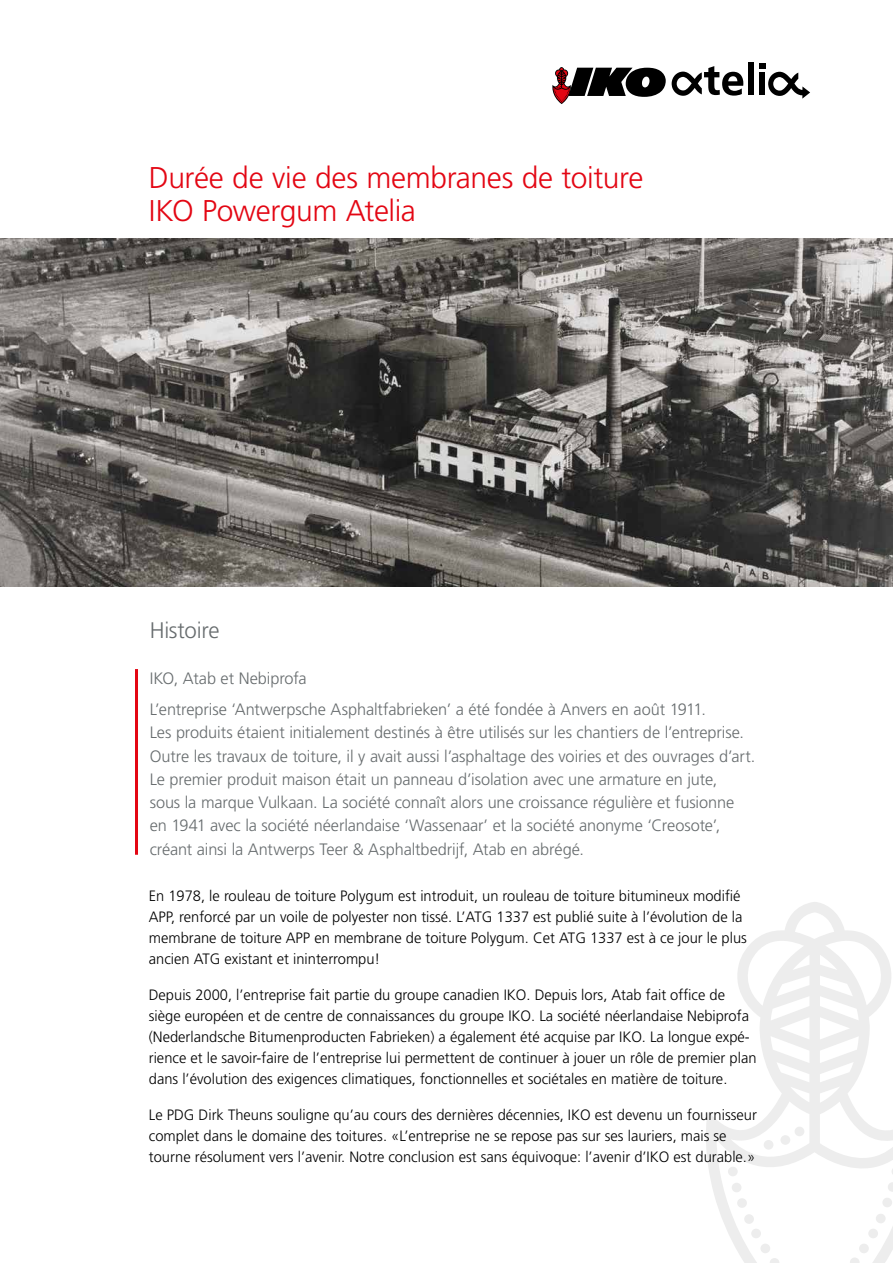
<style>
.page{position:relative;width:893px;height:1263px;background:#fff}
.page>*{position:absolute;margin:0;border:0;box-sizing:border-box;transform-origin:0 0}
.t1{font:300 30px/33px "Frutiger";letter-spacing:-.015em;color:#e30613}
.t2{font:300 22.5px "Frutiger";letter-spacing:-.015em;color:#676c6e}
.t3{font:300 16.5px/23.2px "Frutiger";letter-spacing:-.005em;color:#676c6e}
.t4{font:300 15px/21px "Frutiger";color:#000}
</style>
<div class="page">
<svg style="left:706px;top:902px;width:187px;height:361px"></svg>
<div style="left:764px;top:1140px;width:9px;height:9px;background:#ededed;border-radius:50%"></div>
<div style="left:780px;top:1135px;width:10px;height:10px;background:#ededed;border-radius:50%"></div>
<div style="left:795px;top:1127px;width:9px;height:9px;background:#ededed;border-radius:50%"></div>
<div style="left:728px;top:1167px;width:10px;height:9px;background:#ededed;border-radius:50%"></div>
<svg style="left:891px;top:1167px;width:2px;height:9px"></svg>
<div style="left:732px;top:1183px;width:9px;height:9px;background:#ededed;border-radius:50%"></div>
<svg style="left:888px;top:1182px;width:5px;height:10px"></svg>
<div style="left:737px;top:1198px;width:10px;height:10px;background:#ededed;border-radius:50%"></div>
<div style="left:882px;top:1198px;width:10px;height:9px;background:#ededed;border-radius:50%"></div>
<div style="left:744px;top:1214px;width:10px;height:10px;background:#ededed;border-radius:50%"></div>
<div style="left:876px;top:1214px;width:10px;height:9px;background:#ededed;border-radius:50%"></div>
<div style="left:751px;top:1229px;width:10px;height:9px;background:#ededed;border-radius:50%"></div>
<div style="left:868px;top:1229px;width:10px;height:9px;background:#ededed;border-radius:50%"></div>
<div style="left:760px;top:1243px;width:10px;height:10px;background:#ededed;border-radius:50%"></div>
<div style="left:859px;top:1243px;width:10px;height:10px;background:#ededed;border-radius:50%"></div>
<svg style="left:770px;top:1258px;width:9px;height:5px"></svg>
<svg style="left:850px;top:1257px;width:10px;height:6px"></svg>
<img style="left:0;top:238px;width:893px;height:349px">
<hr style="left:135px;top:669px;width:3px;height:186px;background:#e30613">
<svg style="left:552px;top:67px;width:114px;height:37px"></svg>
<div style="left:747px;top:62px;width:6px;height:33px;background:#000"></div>
<svg style="left:672px;top:66px;width:71px;height:30px"></svg>
<svg style="left:759px;top:63px;width:51px;height:36px"></svg>
<h1 class="t1" style="left:149px;top:161px;width:496px">Durée de vie des membranes de toiture<br>IKO Powergum Atelia</h1>
<h2 class="t2" style="left:150px;top:617px;width:71px">Histoire</h2>
<p class="t3" style="left:150px;top:663px;width:558px;line-height:30.8px">IKO, Atab et Nebiprofa<br>L’entreprise ‘Antwerpsche Asphaltfabrieken’ a été fondée à Anvers en août 1911.</p>
<p class="t3" style="left:150px;top:721px;width:607px">Les produits étaient initialement destinés à être utilisés sur les chantiers de l’entreprise.<br>Outre les travaux de toiture, il y avait aussi l’asphaltage des voiries et des ouvrages d’art.<br>Le premier produit maison était un panneau d’isolation avec une armature en jute,<br>sous la marque Vulkaan. La société connaît alors une croissance régulière et fusionne en 1941 avec la société néerlandaise ‘Wassenaar’ et la société anonyme ‘Creosote’, créant ainsi la Antwerps Teer &amp; Asphaltbedrijf, Atab en abrégé.</p>
<p class="t4" style="left:149px;top:885px;width:600px">En 1978, le rouleau de toiture Polygum est introduit, un rouleau de toiture bitumineux modifié APP, renforcé par un voile de polyester non tissé. L’ATG 1337 est publié suite à l’évolution de la membrane de toiture APP en membrane de toiture Polygum. Cet ATG 1337 est à ce jour le plus ancien ATG existant et ininterrompu!</p>
<p class="t4" style="left:149px;top:984px;width:609px">Depuis 2000, l’entreprise fait partie du groupe canadien IKO. Depuis lors, Atab fait office de siège européen et de centre de connaissances du groupe IKO. La société néerlandaise Nebiprofa (Nederlandsche Bitumenproducten Fabrieken) a également été acquise par IKO. La longue expé&shy;rience et le savoir-faire de l’entreprise lui permettent de continuer à jouer un rôle de premier plan dans l’évolution des exigences climatiques, fonctionnelles et sociétales en matière de toiture.</p>
<p class="t4" style="left:149px;top:1104px;width:610px">Le PDG Dirk Theuns souligne qu’au cours des dernières décennies, IKO est devenu un fournisseur complet dans le domaine des toitures. «L’entreprise ne se repose pas sur ses lauriers, mais se tourne résolument vers l’avenir. Notre conclusion est sans équivoque: l’avenir d’IKO est durable.»</p>
</div>
